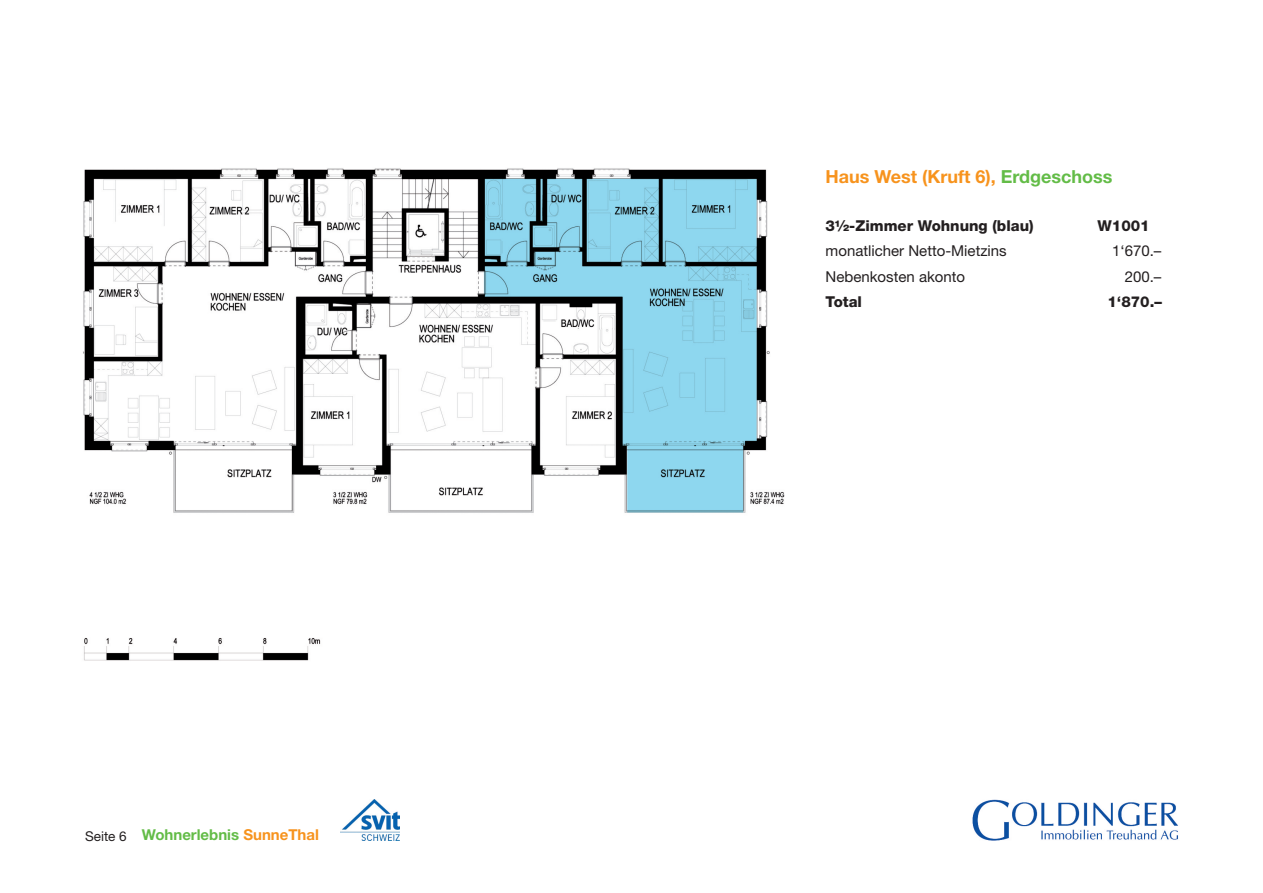
<style>
.page{position:relative;width:1263px;height:893px;background:#fff}
.page>*{position:absolute;margin:0;border:0;box-sizing:border-box;transform-origin:0 0}
.t1{font:700 18px "Helvetica Neue";color:#f7931d}
.t2{font:15px "Helvetica Neue";color:#231f20}
.t3{font:800 15px "Helvetica Neue";color:#231f20}
.t4{font:700 15px "Helvetica Neue";color:#63bc47}
.s1{font-weight:400;font-size:13.5px;color:#231f20}
.s2{color:#f7931d}
.s3{color:#63bc47}
</style>
<div class="page">
<img style="left:341px;top:799px;width:59px;height:41px">
<img style="left:972px;top:799px;width:206px;height:42px">
<img style="left:83px;top:168px;width:702px;height:345px">
<img style="left:84px;top:638px;width:237px;height:23px">
<p class="t4" style="left:85px;top:830px;width:235px"><span class="s1">Seite 6</span> Wohnerlebnis <span class="s2">SunneThal</span></p>
<p class="t1" style="left:826px;top:170px;width:288px">Haus West (Kruft 6), <span class="s3">Erdgeschoss</span></p>
<p class="t3" style="left:826px;top:220px;width:209px">3½-Zimmer Wohnung (blau)</p>
<p class="t3" style="left:1097px;top:220px;width:54px">W1001</p>
<p class="t2" style="left:826px;top:242px;width:183px">monatlicher Netto-Mietzins</p>
<p class="t2" style="left:1112px;top:242px;width:51px">1‘670.–</p>
<p class="t2" style="left:826px;top:267px;width:141px">Nebenkosten akonto</p>
<p class="t2" style="left:1125px;top:267px;width:38px">200.–</p>
<p class="t3" style="left:826px;top:296px;width:38px">Total</p>
<p class="t3" style="left:1107px;top:296px;width:56px">1‘870.–</p>
</div>
